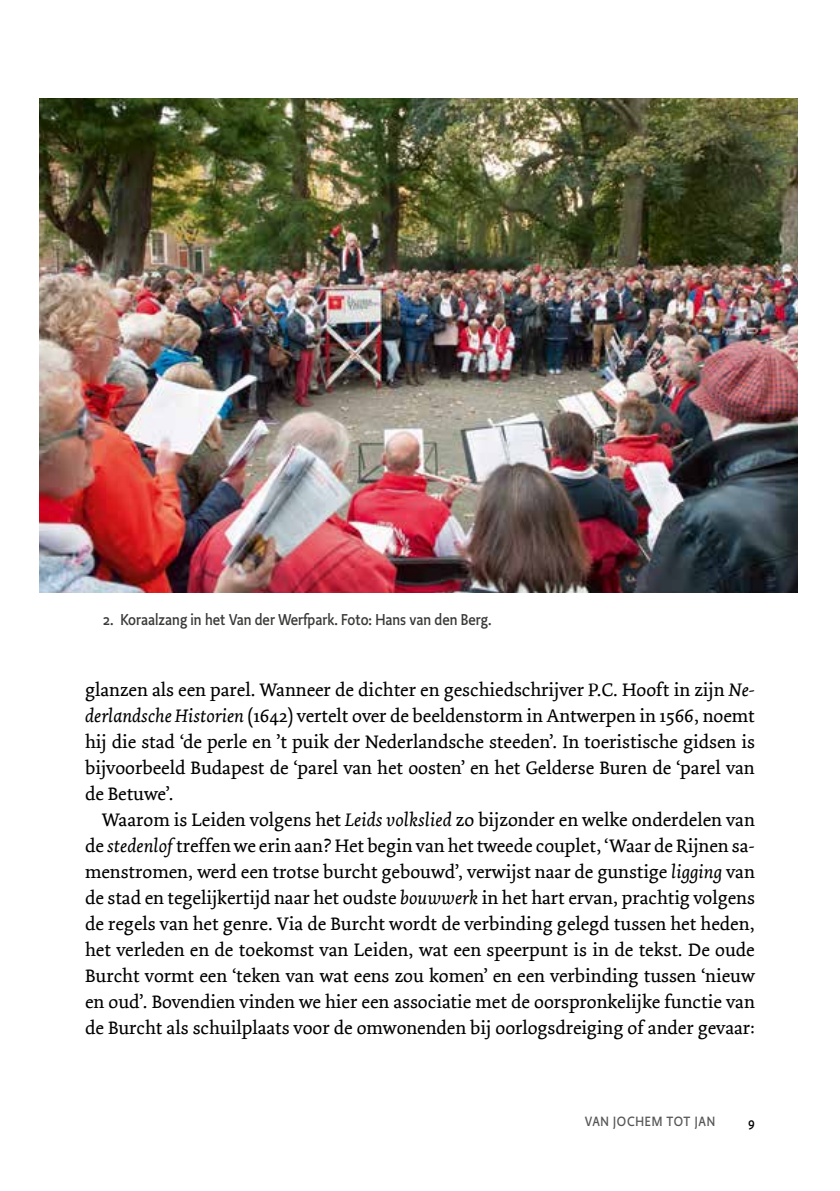
<style>
.page{position:relative;width:840px;height:1191px;background:#fff}
.page>*{position:absolute;margin:0;border:0;box-sizing:border-box;transform-origin:0 0}
.t1{font:19px/26px "Dolly";color:#000;text-align:justify}
.t2{font:500 16.4px "Productus";color:#3a3a39}
.t3{font:500 14px "Productus";letter-spacing:.05em;color:#565655}
.t4{font:500 14px "Productus";color:#000}
.s1{font-style:italic}
</style>
<div class="page">
<img style="left:40px;top:98px;width:757px;height:494px">
<p class="t2" style="left:103px;top:610px;width:390px">2. Koraalzang in het Van der Werfpark. Foto: Hans van den Berg.</p>
<p class="t1" style="left:85px;top:677px;width:671px">glanzen als een parel. Wanneer de dichter en geschiedschrijver P.C. Hooft in zijn <span class="s1">Ne&shy;derlandsche Historien</span> (1642) vertelt over de beeldenstorm in Antwerpen in 1566, noemt hij die stad ‘de perle en ’t puik der Nederlandsche steeden’. In toeristische gidsen is bijvoorbeeld Budapest de ‘parel van het oosten’ en het Gelderse Buren de ‘parel van de Betuwe’.</p>
<p class="t1" style="left:85px;top:807px;width:671px;text-indent:17px">Waarom is Leiden volgens het <span class="s1">Leids volkslied</span> zo bijzonder en welke onderdelen van de <span class="s1">stedenlof</span> treffen we erin aan? Het begin van het tweede couplet, ‘Waar de Rijnen sa&shy;menstromen, werd een trotse burcht gebouwd’, verwijst naar de gunstige <span class="s1">ligging</span> van de stad en tegelijkertijd naar het oudste <span class="s1">bouwwerk</span> in het hart ervan, prachtig volgens de regels van het genre. Via de Burcht wordt de verbinding gelegd tussen het heden, het verleden en de toekomst van Leiden, wat een speerpunt is in de tekst. De oude Burcht vormt een ‘teken van wat eens zou komen’ en een verbinding tussen ‘nieuw en oud’. Bovendien vinden we hier een associatie met de oorspronkelijke functie van de Burcht als schuilplaats voor de omwonenden bij oorlogsdreiging of ander gevaar:</p>
<p class="t3" style="left:584px;top:1113px;width:132px">van jochem tot jan</p>
<p class="t4" style="left:747px;top:1114px;width:8px">9</p>
</div>
